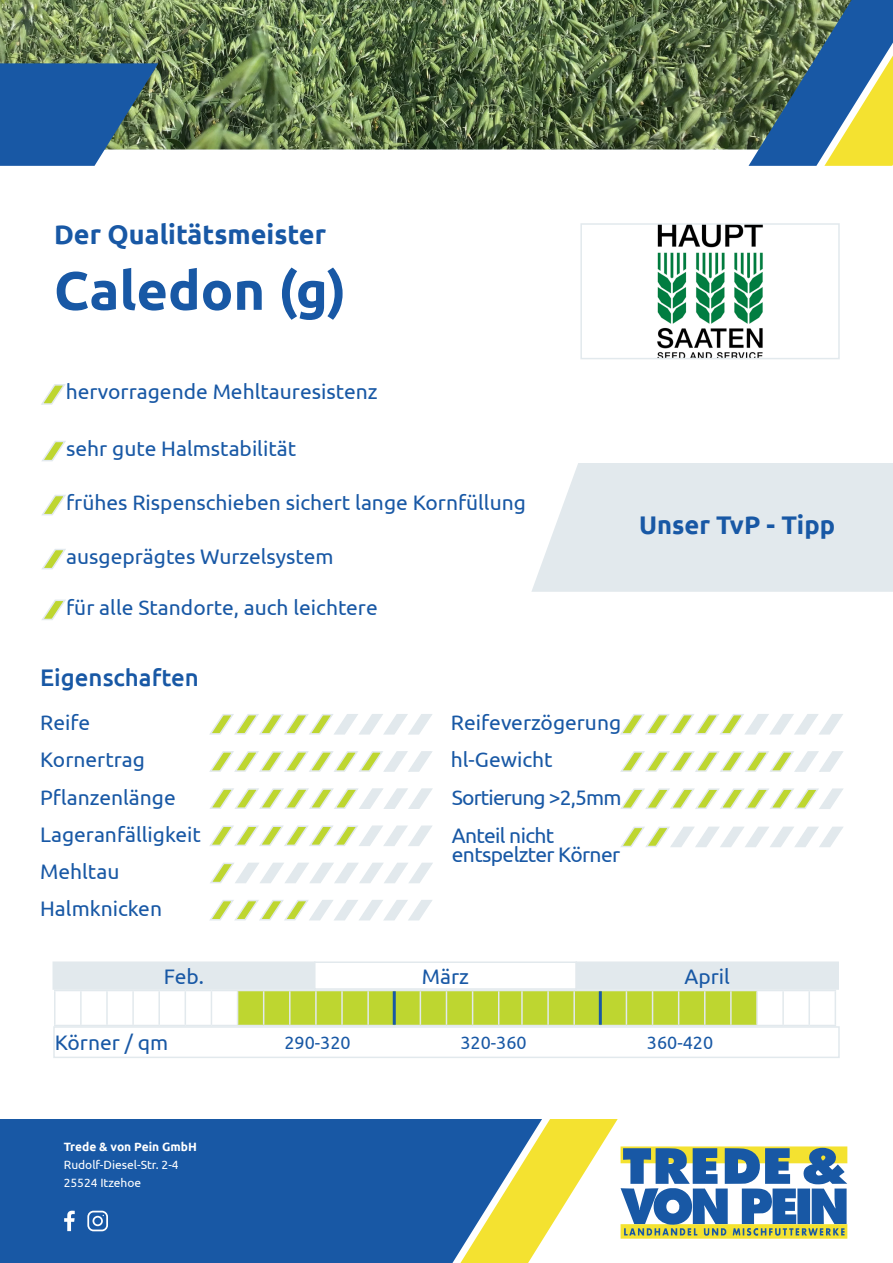
<style>
.page{position:relative;width:893px;height:1263px;background:#fff}
.page>*{position:absolute;margin:0;border:0;box-sizing:border-box;transform-origin:0 0}
.t1{font:700 54px "Ubuntu";color:#1858a5}
.t2{font:700 27px "Ubuntu";color:#1858a5}
.t3{font:700 25.5px "Ubuntu";color:#1858a5}
.t4{font:500 24px "Ubuntu";color:#1858a5}
.t5{font:21px "Ubuntu";color:#1858a5}
.t6{font:21px "Ubuntu";letter-spacing:-.03em;color:#1858a5}
.t7{font:21px "Ubuntu";letter-spacing:-.04em;color:#1858a5}
.t8{font:18px "Ubuntu";color:#1858a5}
.t9{font:12px "Ubuntu";color:#fff}
.t10{font:700 12px "Ubuntu";color:#fff}
</style>
<div class="page">
<img style="left:0;top:0;width:748px;height:149px">
<svg style="left:748px;top:0;width:145px;height:166px;background:#608077"></svg>
<svg style="left:0;top:63px;width:158px;height:103px;background:#32689f"></svg>
<div style="left:0;top:1119px;width:460px;height:144px;background:#1858a5"></div>
<svg style="left:460px;top:1119px;width:387px;height:144px"></svg>
<svg style="left:64px;top:1210px;width:11px;height:21px"></svg>
<svg style="left:87px;top:1211px;width:21px;height:20px"></svg>
<img style="left:657px;top:226px;width:106px;height:130px">
<div style="left:580px;top:223px;width:260px;height:136px;border:2px solid #e2e9ed"></div>
<svg style="left:54px;top:990px;width:782px;height:36px"></svg>
<hr style="left:393px;top:991px;width:3px;height:34px;background:#1858a5">
<hr style="left:599px;top:991px;width:3px;height:34px;background:#1858a5">
<hr style="left:756px;top:991px;width:2px;height:34px;background:#e2e9ed">
<div style="left:53px;top:962px;width:262px;height:27px;background:#e2e9ed"></div>
<div style="left:52px;top:961px;width:263px;height:29px;border:2px solid #e2e9ed"></div>
<div style="left:314px;top:961px;width:263px;height:29px;border:2px solid #e2e9ed"></div>
<div style="left:576px;top:962px;width:262px;height:27px;background:#e2e9ed"></div>
<div style="left:575px;top:961px;width:264px;height:29px;border:2px solid #e2e9ed"></div>
<div style="left:53px;top:1026px;width:787px;height:32px;border:2px solid #e2e9ed"></div>
<svg style="left:209px;top:714px;width:223px;height:21px"></svg>
<svg style="left:209px;top:751px;width:224px;height:21px"></svg>
<svg style="left:210px;top:788px;width:223px;height:21px"></svg>
<svg style="left:209px;top:825px;width:223px;height:21px"></svg>
<svg style="left:210px;top:862px;width:223px;height:21px"></svg>
<svg style="left:210px;top:900px;width:222px;height:21px"></svg>
<svg style="left:620px;top:714px;width:223px;height:21px"></svg>
<svg style="left:620px;top:751px;width:223px;height:21px"></svg>
<svg style="left:621px;top:826px;width:222px;height:21px"></svg>
<svg style="left:41px;top:384px;width:25px;height:21px"></svg>
<svg style="left:42px;top:441px;width:24px;height:21px"></svg>
<svg style="left:42px;top:495px;width:24px;height:21px"></svg>
<svg style="left:42px;top:549px;width:24px;height:21px"></svg>
<svg style="left:620px;top:788px;width:223px;height:21px"></svg>
<div style="left:531px;top:463px;width:362px;height:129px;background:#e2e9ed"></div>
<svg style="left:42px;top:599px;width:24px;height:21px"></svg>
<p class="t2" style="left:54px;top:218px;width:274px">Der Qualitätsmeister</p>
<p class="t1" style="left:54px;top:258px;width:294px">Caledon (g)</p>
<p class="t5" style="left:66px;top:379px;width:313px">hervorragende Mehltauresistenz</p>
<p class="t5" style="left:66px;top:435px;width:231px">sehr gute Halmstabilität</p>
<p class="t5" style="left:66px;top:489px;width:461px">frühes Rispenschieben sichert lange Kornfüllung</p>
<p class="t5" style="left:66px;top:543px;width:269px">ausgeprägtes Wurzelsystem</p>
<p class="t5" style="left:66px;top:594px;width:313px">für alle Standorte, auch leichtere</p>
<p class="t4" style="left:40px;top:662px;width:160px">Eigenschaften</p>
<p class="t5" style="left:40px;top:710px;width:52px">Reife</p>
<p class="t5" style="left:40px;top:747px;width:106px">Kornertrag</p>
<p class="t5" style="left:40px;top:784px;width:137px">Pflanzenlänge</p>
<p class="t5" style="left:40px;top:821px;width:162px">Lageranfälligkeit</p>
<p class="t5" style="left:40px;top:859px;width:81px">Mehltau</p>
<p class="t5" style="left:40px;top:896px;width:123px">Halmknicken</p>
<p class="t5" style="left:451px;top:710px;width:172px">Reifeverzögerung</p>
<p class="t5" style="left:451px;top:747px;width:103px">hl-Gewicht</p>
<p class="t7" style="left:452px;top:784px;width:171px">Sortierung &gt;2,5mm</p>
<p class="t6" style="left:452px;top:823px;width:104px">Anteil nicht</p>
<p class="t6" style="left:452px;top:842px;width:170px">entspelzter Körner</p>
<p class="t3" style="left:639px;top:509px;width:198px">Unser TvP - Tipp</p>
<p class="t5" style="left:164px;top:963px;width:42px">Feb.</p>
<p class="t5" style="left:422px;top:963px;width:49px">März</p>
<p class="t5" style="left:684px;top:963px;width:47px">April</p>
<p class="t5" style="left:55px;top:1030px;width:115px">Körner / qm</p>
<p class="t10" style="left:64px;top:1139px;width:135px">Trede &amp; von Pein GmbH</p>
<p class="t9" style="left:64px;top:1157px;width:116px">Rudolf-Diesel-Str. 2-4</p>
<p class="t9" style="left:64px;top:1175px;width:79px">25524 Itzehoe</p>
<p class="t8" style="left:284px;top:1032px;width:68px">290-320</p>
<p class="t8" style="left:460px;top:1032px;width:68px">320-360</p>
<p class="t8" style="left:647px;top:1032px;width:68px">360-420</p>
</div>
